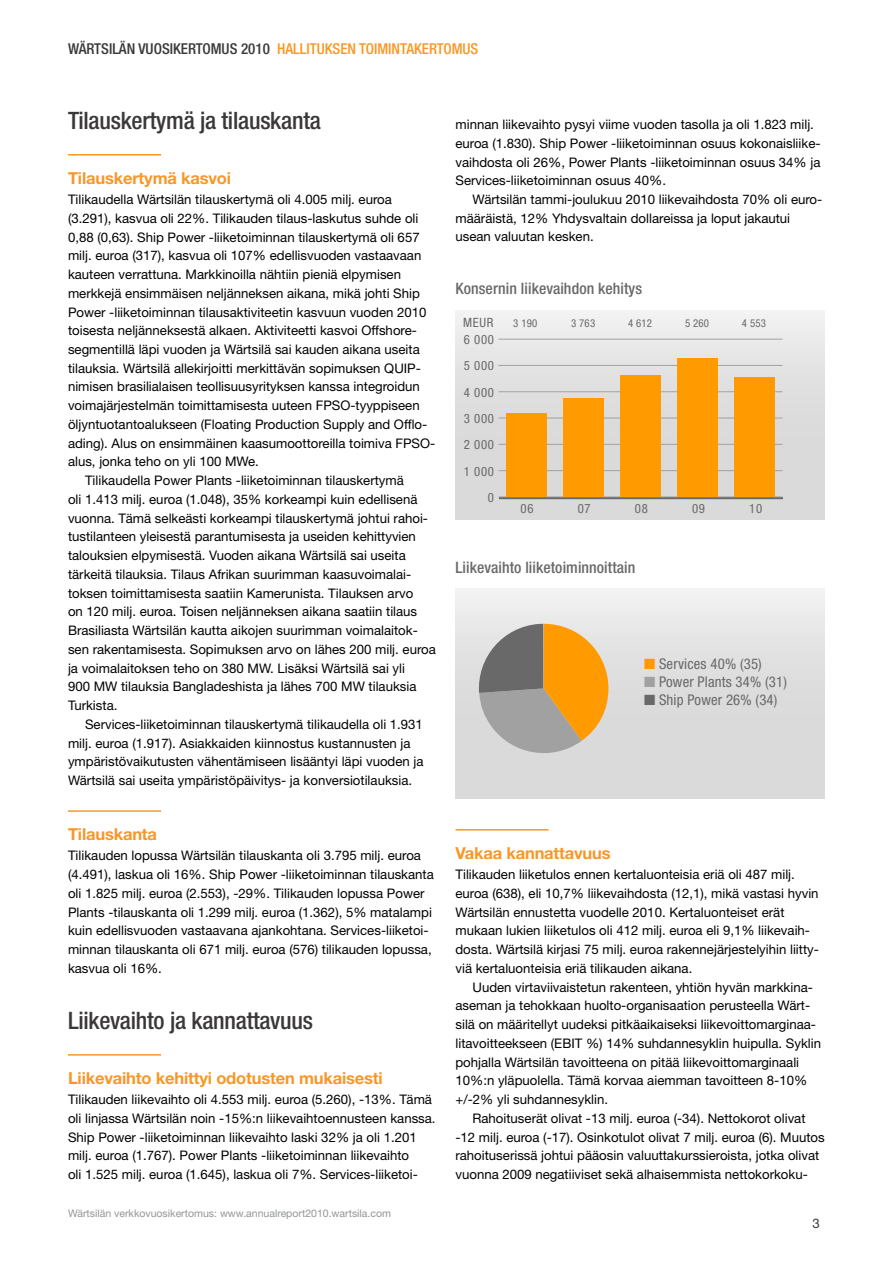
<style>
.page{position:relative;width:893px;height:1263px;background:#fff}
.page>*{position:absolute;margin:0;border:0;box-sizing:border-box;transform-origin:0 0}
.t1{font:500 condensed 24px "Helvetica Neue LT Std";letter-spacing:-.01em;color:#3b3839}
.t2{font:700 16.5px "Helvetica Neue LT Std";letter-spacing:-.01em;color:#f89728}
.t3{font:500 condensed 15.75px "Helvetica Neue LT Std";letter-spacing:.005em;color:#6a6969}
.t4{font:500 condensed 15px "Helvetica Neue LT Std";color:#3b3839}
.t5{font:500 condensed 15px "Helvetica Neue LT Std";color:#f89728}
.t6{font:condensed 14.85px "Helvetica Neue LT Std";letter-spacing:.01em;color:#696969}
.t7{font:13.2px/18.8px "Helvetica Neue LT Std";color:#000}
.t8{font:13.2px "Helvetica Neue LT Std";color:#3b3839}
.t9{font:condensed 12.75px "Helvetica Neue LT Std";letter-spacing:.05em;color:#696969}
.t10{font:condensed 10.8px "Helvetica Neue LT Std";letter-spacing:.015em;color:#696969}
.t11{font:10.5px "Helvetica Neue LT Std";color:#939598}
.s1{color:#f89728}
.s2{color:#ff9b00}
.s3{color:#a1a1a1}
</style>
<div class="page">
<hr style="left:68px;top:154px;width:93px;height:1px;background:#f89728">
<hr style="left:68px;top:810px;width:93px;height:2px;background:#f89728">
<hr style="left:68px;top:1054px;width:93px;height:1px;background:#f89728">
<div style="left:455px;top:310px;width:370px;height:210px;background:linear-gradient(to bottom,#ebeaea,#d5d5d5)"></div>
<hr style="left:498px;top:496px;width:284px;height:1px;background:#a1a1a1">
<hr style="left:498px;top:470px;width:284px;height:1px;background:#a1a1a1">
<hr style="left:498px;top:444px;width:284px;height:1px;background:#a1a1a1">
<hr style="left:498px;top:418px;width:284px;height:1px;background:#a1a1a1">
<hr style="left:498px;top:391px;width:284px;height:1px;background:#a1a1a1">
<hr style="left:498px;top:365px;width:284px;height:1px;background:#a1a1a1">
<hr style="left:498px;top:339px;width:284px;height:1px;background:#a1a1a1">
<div style="left:506px;top:413px;width:41px;height:84px;background:#ff9b00"></div>
<div style="left:563px;top:398px;width:41px;height:99px;background:#ff9b00"></div>
<div style="left:620px;top:376px;width:41px;height:121px;background:#ff9b00"></div>
<div style="left:677px;top:359px;width:41px;height:138px;background:#ff9b00"></div>
<div style="left:734px;top:377px;width:40px;height:120px;background:#ff9b00"></div>
<hr style="left:499px;top:497px;width:284px;height:2px;background:#696969">
<div style="left:455px;top:589px;width:370px;height:209px;background:linear-gradient(to bottom,#ebebeb,#d4d4d4)"></div>
<svg style="left:477px;top:624px;width:131px;height:138px;background:#c2a578"></svg>
<hr style="left:455px;top:829px;width:94px;height:1px;background:#f89728">
<p class="t4" style="left:68px;top:40px;width:233px">WÄRTSILÄN VUOSIKERTOMUS 2010 <span class="s1">Hallituksen</span></p>
<p class="t5" style="left:359px;top:40px;width:8px">toimint</p>
<p class="t5" style="left:406px;top:40px;width:17px">akertomus</p>
<h1 class="t1" style="left:68px;top:106px;width:254px">Tilauskertymä ja tilauskanta</h1>
<p class="t2" style="left:68px;top:168px;width:165px">Tilauskertymä kasvoi</p>
<p class="t7" style="left:68px;top:190px;width:325px">Tilikaudella Wärtsilän tilauskertymä oli 4.005 milj. euroa</p>
<p class="t7" style="left:68px;top:208px;width:352px">(3.291), kasvua oli 22%. Tilikauden tilaus-laskutus suhde oli</p>
<p class="t7" style="left:68px;top:227px;width:353px">0,88 (0,63). Ship Power -liiketoiminnan tilauskertymä oli 657</p>
<p class="t7" style="left:68px;top:246px;width:355px">milj. euroa (317), kasvua oli 107% edellisvuoden vastaavaan</p>
<p class="t7" style="left:68px;top:265px;width:335px">kauteen verrattuna. Markkinoilla nähtiin pieniä elpymisen</p>
<p class="t7" style="left:68px;top:283px;width:353px">merkkejä ensimmäisen neljänneksen aikana, mikä johti Ship</p>
<p class="t7" style="left:68px;top:302px;width:360px">Power -liiketoiminnan tilausaktiviteetin kasvuun vuoden 2010</p>
<p class="t7" style="left:68px;top:321px;width:350px">toisesta neljänneksestä alkaen. Aktiviteetti kasvoi Offshore-</p>
<p class="t7" style="left:68px;top:340px;width:353px">segmentillä läpi vuoden ja Wärtsilä sai kauden aikana useita</p>
<p class="t7" style="left:68px;top:358px;width:354px">tilauksia. Wärtsilä allekirjoitti merkittävän sopimuksen QUIP-</p>
<p class="t7" style="left:68px;top:377px;width:353px">nimisen brasilialaisen teollisuusyrityksen kanssa integroidun</p>
<p class="t7" style="left:68px;top:396px;width:353px">voimajärjestelmän toimittamisesta uuteen FPSO-tyyppiseen</p>
<p class="t7" style="left:68px;top:415px;width:361px">öljyntuotantoalukseen (Floating Production Supply and Offlo-</p>
<p class="t7" style="left:68px;top:433px;width:369px">ading). Alus on ensimmäinen kaasumoottoreilla toimiva FPSO-</p>
<p class="t7" style="left:68px;top:452px;width:192px">alus, jonka teho on yli 100 MWe.</p>
<p class="t7" style="left:85px;top:471px;width:320px">Tilikaudella Power Plants -liiketoiminnan tilauskertymä</p>
<p class="t7" style="left:68px;top:490px;width:351px">oli 1.413 milj. euroa (1.048), 35% korkeampi kuin edellisenä</p>
<p class="t7" style="left:68px;top:508px;width:362px">vuonna. Tämä selkeästi korkeampi tilauskertymä johtui rahoi-</p>
<p class="t7" style="left:68px;top:527px;width:349px">tustilanteen yleisestä parantumisesta ja useiden kehittyvien</p>
<p class="t7" style="left:68px;top:546px;width:339px">talouksien elpymisestä. Vuoden aikana Wärtsilä sai useita</p>
<p class="t7" style="left:68px;top:565px;width:345px">tärkeitä tilauksia. Tilaus Afrikan suurimman kaasuvoimalai-</p>
<p class="t7" style="left:68px;top:583px;width:347px">toksen toimittamisesta saatiin Kamerunista. Tilauksen arvo</p>
<p class="t7" style="left:68px;top:602px;width:351px">on 120 milj. euroa. Toisen neljänneksen aikana saatiin tilaus</p>
<p class="t7" style="left:68px;top:621px;width:351px">Brasiliasta Wärtsilän kautta aikojen suurimman voimalaitok-</p>
<p class="t7" style="left:68px;top:640px;width:369px">sen rakentamisesta. Sopimuksen arvo on lähes 200 milj. euroa</p>
<p class="t7" style="left:68px;top:658px;width:339px">ja voimalaitoksen teho on 380 MW. Lisäksi Wärtsilä sai yli</p>
<p class="t7" style="left:68px;top:677px;width:350px">900 MW tilauksia Bangladeshista ja lähes 700 MW tilauksia</p>
<p class="t7" style="left:68px;top:696px;width:51px">Turkista.</p>
<p class="t7" style="left:85px;top:715px;width:339px">Services-liiketoiminnan tilauskertymä tilikaudella oli 1.931</p>
<p class="t7" style="left:68px;top:733px;width:344px">milj. euroa (1.917). Asiakkaiden kiinnostus kustannusten ja</p>
<p class="t7" style="left:68px;top:752px;width:357px">ympäristövaikutusten vähentämiseen lisääntyi läpi vuoden ja</p>
<p class="t7" style="left:68px;top:771px;width:346px">Wärtsilä sai useita ympäristöpäivitys- ja konversiotilauksia.</p>
<p class="t2" style="left:68px;top:824px;width:91px">Tilauskanta</p>
<p class="t7" style="left:68px;top:846px;width:367px">Tilikauden lopussa Wärtsilän tilauskanta oli 3.795 milj. euroa (4.491), laskua oli 16%. Ship Power -liiketoiminnan tilauskanta oli 1.825 milj. euroa (2.553), -29%. Tilikauden lopussa Power Plants -tilauskanta oli 1.299 milj. euroa (1.362), 5% matalampi kuin edellisvuoden vastaavana ajankohtana. Services-liiketoi&shy;minnan tilauskanta oli 671 milj. euroa (576) tilikauden lopussa, kasvua oli 16%.</p>
<h1 class="t1" style="left:68px;top:1006px;width:247px">Liikevaihto ja kannattavuus</h1>
<p class="t2" style="left:68px;top:1068px;width:316px">Liikevaihto kehittyi odotusten mukaisesti</p>
<p class="t7" style="left:68px;top:1090px;width:369px">Tilikauden liikevaihto oli 4.553 milj. euroa (5.260), -13%. Tämä oli linjassa Wärtsilän noin -15%:n liikevaihtoennusteen kanssa.<br>Ship Power -liiketoiminnan liikevaihto laski 32% ja oli 1.201 milj. euroa (1.767). Power Plants -liiketoiminnan liikevaihto<br>oli 1.525 milj. euroa (1.645), laskua oli 7%. Services-liiketoi-</p>
<p class="t11" style="left:68px;top:1207px;width:325px">Wärtsilän verkkovuosikertomus: www.annualreport2010.wartsila.com</p>
<p class="t7" style="left:455px;top:115px;width:367px">minnan liikevaihto pysyi viime vuoden tasolla ja oli 1.823 milj. euroa (1.830). Ship Power -liiketoiminnan osuus kokonaisliike&shy;vaihdosta oli 26%, Power Plants -liiketoiminnan osuus 34% ja Services-liiketoiminnan osuus 40%.</p>
<p class="t7" style="left:455px;top:190px;width:368px;text-indent:17px">Wärtsilän tammi-joulukuu 2010 liikevaihdosta 70% oli euro&shy;määräistä, 12% Yhdysvaltain dollareissa ja loput jakautui usean valuutan kesken.</p>
<p class="t3" style="left:455px;top:279px;width:188px">Konsernin liikevaihdon kehitys</p>
<p class="t9" style="left:463px;top:315px;width:32px">MEUR</p>
<p class="t10" style="left:513px;top:317px;width:26px">3 190</p>
<p class="t10" style="left:571px;top:317px;width:26px">3 763</p>
<p class="t10" style="left:628px;top:317px;width:26px">4 612</p>
<p class="t10" style="left:685px;top:317px;width:26px">5 260</p>
<p class="t10" style="left:742px;top:317px;width:26px">4 553</p>
<p class="t9" style="left:464px;top:332px;width:32px">6 000</p>
<p class="t9" style="left:464px;top:359px;width:32px">5 000</p>
<p class="t9" style="left:464px;top:385px;width:32px">4 000</p>
<p class="t9" style="left:464px;top:411px;width:32px">3 000</p>
<p class="t9" style="left:464px;top:437px;width:32px">2 000</p>
<p class="t9" style="left:464px;top:464px;width:32px">1 000</p>
<p class="t9" style="left:488px;top:490px;width:8px">0</p>
<p class="t9" style="left:521px;top:501px;width:14px">06</p>
<p class="t9" style="left:578px;top:501px;width:14px">07</p>
<p class="t9" style="left:635px;top:501px;width:14px">08</p>
<p class="t9" style="left:692px;top:501px;width:14px">09</p>
<p class="t9" style="left:749px;top:501px;width:14px">10</p>
<p class="t3" style="left:455px;top:558px;width:181px">Liikevaihto liiketoiminnoittain</p>
<p class="t6" style="left:644px;top:656px;width:119px"><span class="s2">■</span> Services 40% (35)</p>
<p class="t6" style="left:644px;top:673px;width:144px"><span class="s3">■</span> Power Plants 34% (31)</p>
<p class="t6" style="left:644px;top:691px;width:135px">■ Ship Power 26% (34)</p>
<p class="t2" style="left:455px;top:843px;width:157px">Vakaa kannattavuus</p>
<p class="t7" style="left:455px;top:865px;width:365px">Tilikauden liiketulos ennen kertaluonteisia eriä oli 487 milj. euroa (638), eli 10,7% liikevaihdosta (12,1), mikä vastasi hyvin Wärtsilän ennustetta vuodelle 2010. Kertaluonteiset erät mukaan lukien liiketulos oli 412 milj. euroa eli 9,1% liikevaih&shy;dosta. Wärtsilä kirjasi 75 milj. euroa rakennejärjestelyihin liitty&shy;viä kertaluonteisia eriä tilikauden aikana.</p>
<p class="t7" style="left:455px;top:977px;width:367px;text-indent:17px">Uuden virtaviivaistetun rakenteen, yhtiön hyvän markkina&shy;aseman ja tehokkaan huolto-organisaation perusteella Wärt&shy;silä on määritellyt uudeksi pitkäaikaiseksi liikevoittomarginaa&shy;litavoitteekseen (EBIT %) 14% suhdannesyklin huipulla. Syklin pohjalla Wärtsilän tavoitteena on pitää liikevoittomarginaali 10%:n yläpuolella. Tämä korvaa aiemman tavoitteen 8-10% +/-2% yli suhdannesyklin.</p>
<p class="t7" style="left:455px;top:1108px;width:371px;text-indent:17px">Rahoituserät olivat -13 milj. euroa (-34). Nettokorot olivat -12 milj. euroa (-17). Osinkotulot olivat 7 milj. euroa (6). Muutos rahoituserissä johtui pääosin valuuttakurssieroista, jotka olivat vuonna 2009 negatiiviset sekä alhaisemmista nettokorkoku-</p>
<p class="t8" style="left:812px;top:1215px;width:9px">3</p>
</div>
